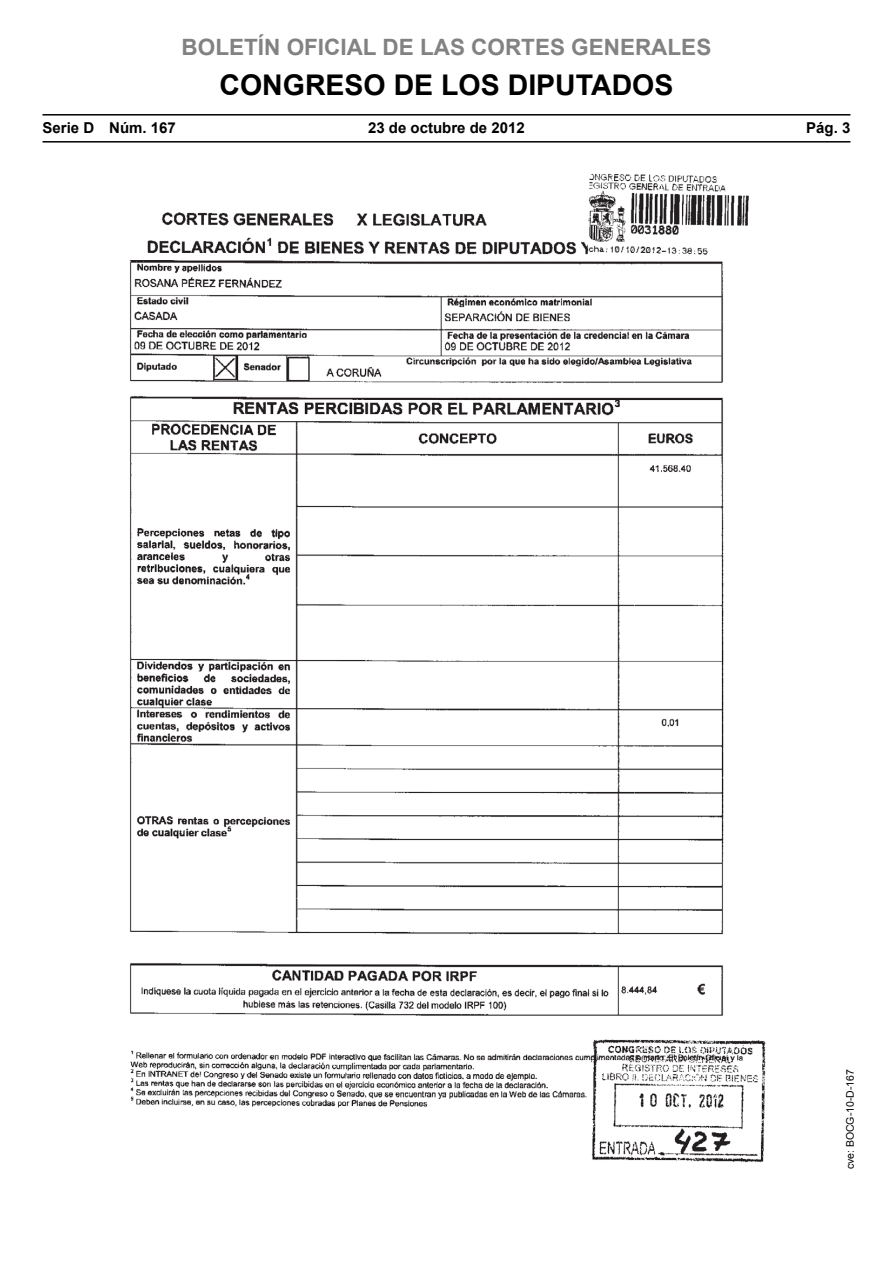
<style>
.page{position:relative;width:893px;height:1263px;background:#fff}
.page>*{position:absolute;margin:0;border:0;box-sizing:border-box;transform-origin:0 0}
.t1{font:700 28.5px "Arial";color:#000}
.t2{font:700 22.5px "Arial";color:#818281}
.t3{font:700 15px "Arial";color:#000}
.t4{font:10.5px "Arial";color:#000}
</style>
<div class="page">
<hr style="left:43px;top:114px;width:807px;height:2px;background:#000">
<hr style="left:43px;top:141px;width:807px;height:2px;background:#000">
<img style="left:130px;top:174px;width:636px;height:989px">
<h2 class="t2" style="left:182px;top:32px;width:531px">BOLETÍN OFICIAL DE LAS CORTES GENERALES</h2>
<h1 class="t1" style="left:219px;top:66px;width:455px">CONGRESO DE LOS DIPUTADOS</h1>
<p class="t3" style="left:43px;top:117px;width:135px">Serie D Núm. 167</p>
<p class="t3" style="left:368px;top:117px;width:158px">23 de octubre de 2012</p>
<p class="t3" style="left:806px;top:117px;width:46px">Pág. 3</p>
<p class="t4" style="left:843px;top:1169px;width:102px;rotate:-90deg">cve: BOCG-10-D-167</p>
</div>
